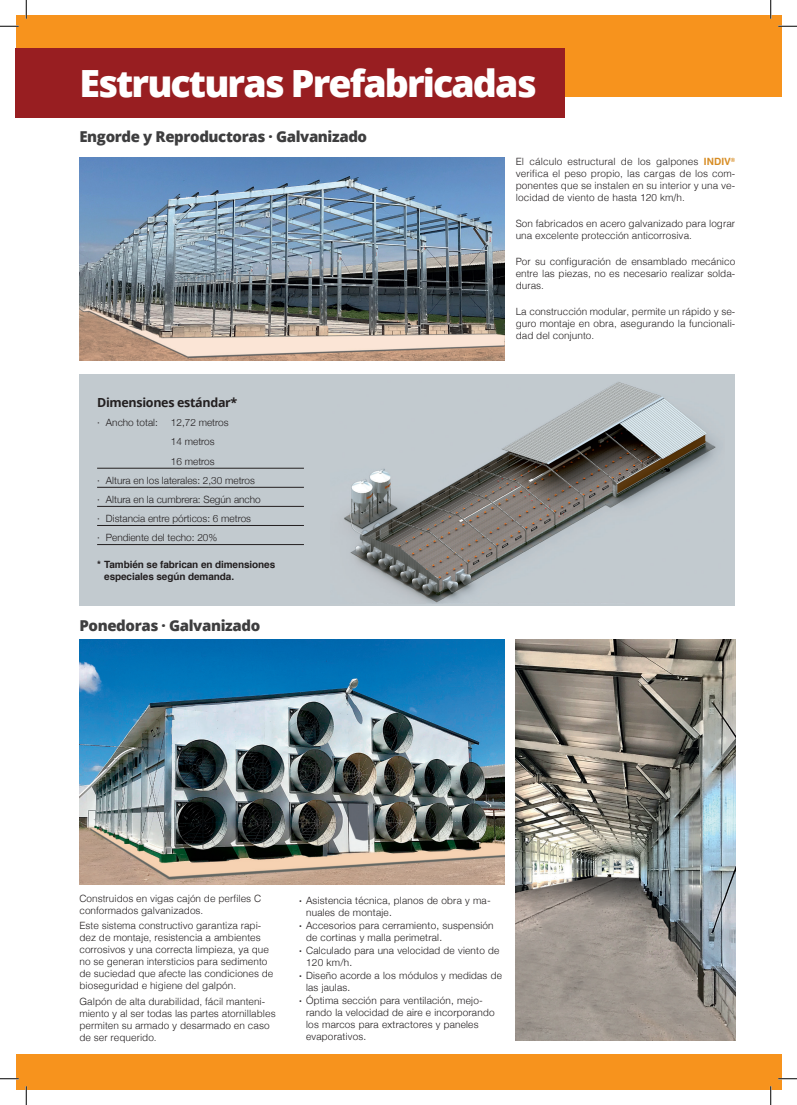
<style>
.page{position:relative;width:797px;height:1105px;background:#fff}
.page>*{position:absolute;margin:0;border:0;box-sizing:border-box;transform-origin:0 0}
.t1{font:800 37.5px "Open Sans";letter-spacing:-.05em;color:#fff}
.t2{font:800 15px "Open Sans";letter-spacing:-.025em;color:#3e3e3f}
.t3{font:700 12.5px "Open Sans";letter-spacing:-.025em;color:#231f20}
.t4{font:300 10px/12px "Helvetica";color:#231f20}
.t5{font:300 10px/12px "Helvetica Neue";letter-spacing:.025em;color:#231f20}
.t6{font:300 10px "Helvetica Neue";color:#231f20}
.t7{font:700 10px/11.2px "Helvetica";letter-spacing:-.01em;color:#231f20}
.s1{font-weight:700;color:#d78d25}
.s2{font-weight:700}
</style>
<div class="page">
<div style="left:16px;top:1054px;width:765px;height:35px;background:#f7931d"></div>
<div style="left:16px;top:16px;width:765px;height:81px;background:#f7931d"></div>
<div style="left:16px;top:48px;width:549px;height:69px;background:#981e21"></div>
<div style="left:79px;top:375px;width:645px;height:231px;background:#c2cacf"></div>
<img style="left:344px;top:382px;width:373px;height:221px">
<hr style="left:97px;top:468px;width:207px;height:1px;background:#231f20">
<hr style="left:97px;top:487px;width:207px;height:1px;background:#231f20">
<hr style="left:97px;top:506px;width:207px;height:1px;background:#231f20">
<hr style="left:97px;top:525px;width:207px;height:1px;background:#231f20">
<hr style="left:97px;top:544px;width:207px;height:1px;background:#231f20">
<img style="left:79px;top:639px;width:426px;height:245px">
<img style="left:79px;top:157px;width:426px;height:204px">
<img style="left:515px;top:639px;width:220px;height:401px">
<svg style="left:0;top:25px;width:19px;height:2px"></svg>
<svg style="left:778px;top:25px;width:19px;height:2px"></svg>
<svg style="left:0;top:1078px;width:19px;height:1px"></svg>
<svg style="left:778px;top:1078px;width:19px;height:1px"></svg>
<svg style="left:25px;top:0;width:2px;height:19px"></svg>
<svg style="left:25px;top:1086px;width:2px;height:19px"></svg>
<svg style="left:770px;top:0;width:1px;height:19px"></svg>
<svg style="left:770px;top:1086px;width:1px;height:19px"></svg>
<h1 class="t1" style="left:79px;top:54px;width:459px">Estructuras Prefabricadas</h1>
<h2 class="t2" style="left:79px;top:126px;width:289px">Engorde y Reproductoras · Galvanizado</h2>
<p class="t3" style="left:97px;top:394px;width:142px">Dimensiones estándar*</p>
<p class="t6" style="left:97px;top:415px;width:62px">· Ancho total:</p>
<p class="t6" style="left:171px;top:415px;width:59px">12,72 metros</p>
<p class="t6" style="left:171px;top:434px;width:45px">14 metros</p>
<p class="t6" style="left:171px;top:453px;width:45px">16 metros</p>
<p class="t6" style="left:97px;top:472px;width:159px">· Altura en los laterales: 2,30 metros</p>
<p class="t6" style="left:97px;top:491px;width:165px">· Altura en la cumbrera: Según ancho</p>
<p class="t6" style="left:97px;top:510px;width:155px">· Distancia entre pórticos: 6 metros</p>
<p class="t6" style="left:97px;top:529px;width:122px">· Pendiente del techo: 20%</p>
<p class="t7" style="left:104px;top:559px;width:173px;text-indent:-7px">* También se fabrican en dimensiones especiales según demanda.</p>
<h2 class="t2" style="left:79px;top:614px;width:182px">Ponedoras · Galvanizado</h2>
<p class="t4" style="left:515px;top:155px;width:221px;text-align:justify">El cálculo estructural de los galpones <span class="s1">INDIV</span><sup>® </sup>verifica el peso propio, las cargas de los com&shy;ponentes que se instalen en su interior y una ve&shy;locidad de viento de hasta 120 km/h.</p>
<p class="t4" style="left:515px;top:217px;width:221px">Son fabricados en acero galvanizado para lograr una excelente protección anticorrosiva.</p>
<p class="t4" style="left:515px;top:255px;width:221px;text-align:justify">Por su configuración de ensamblado mecánico entre las piezas, no es necesario realizar solda&shy;duras.</p>
<p class="t4" style="left:515px;top:305px;width:221px;text-align:justify">La construcción modular, permite un rápido y se&shy;guro montaje en obra, asegurando la funcionali&shy;dad del conjunto.</p>
<p class="t4" style="left:79px;top:891px;width:183px">Construidos en vigas cajón de perfiles C conformados galvanizados.</p>
<p class="t4" style="left:79px;top:919px;width:195px">Este sistema constructivo garantiza rapi&shy;dez de montaje, resistencia a ambientes corrosivos y una correcta limpieza, ya que no se generan intersticios para sedimento de suciedad que afecte las condiciones de bioseguridad e higiene del galpón.</p>
<p class="t4" style="left:79px;top:994px;width:198px">Galpón de alta durabilidad, fácil manteni&shy;miento y al ser todas las partes atornillables permiten su armado y desarmado en caso de ser requerido.</p>
<p class="t5" style="left:306px;top:894px;width:186px;text-indent:-7px"><span class="s2">·</span> Asistencia técnica, planos de obra y ma&shy;nuales de montaje.</p>
<p class="t5" style="left:306px;top:919px;width:189px;text-indent:-7px"><span class="s2">·</span> Accesorios para cerramiento, suspensión de cortinas y malla perimetral.</p>
<p class="t5" style="left:306px;top:944px;width:195px;text-indent:-7px"><span class="s2">·</span> Calculado para una velocidad de viento de<br>120 km/h.</p>
<p class="t5" style="left:306px;top:969px;width:197px;text-indent:-7px"><span class="s2">·</span> Diseño acorde a los módulos y medidas de las jaulas.</p>
<p class="t5" style="left:306px;top:994px;width:190px;text-indent:-7px"><span class="s2">·</span> Óptima sección para ventilación, mejo&shy;rando la velocidad de aire e incorporando los marcos para extractores y paneles evaporativos.</p>
</div>
